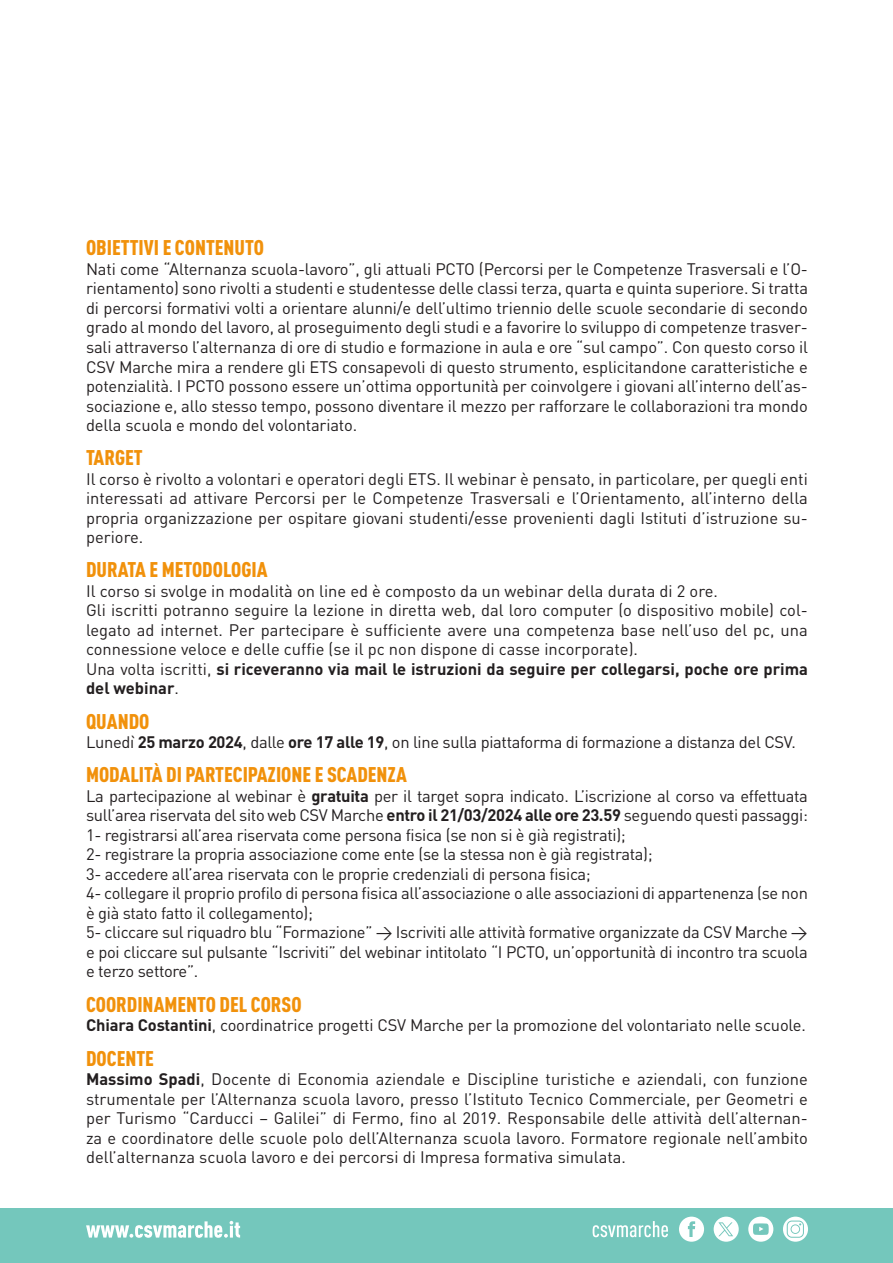
<style>
.page{position:relative;width:893px;height:1263px;background:#fff}
.page>*{position:absolute;margin:0;border:0;box-sizing:border-box;transform-origin:0 0}
.t1{font:900 21px "DIN Cond";color:#f1910b}
.t2{font:16.5px/19.5px "DIN";letter-spacing:-.02em;color:#231f20;text-align:justify}
.t3{font:700 16.5px/19.5px "DIN";color:#231f20}
.t4{font:16.5px "DIN";color:#231f20}
.s1{font-weight:400}
.s2{font-weight:700}
</style>
<div class="page">
<div style="left:0;top:1209px;width:893px;height:54px;background:#74c7bc"></div>
<svg style="left:86px;top:1221px;width:154px;height:17px"></svg>
<svg style="left:593px;top:1221px;width:75px;height:16px"></svg>
<svg style="left:783px;top:1216px;width:25px;height:26px"></svg>
<svg style="left:679px;top:1216px;width:25px;height:26px"></svg>
<svg style="left:748px;top:1216px;width:25px;height:26px"></svg>
<svg style="left:714px;top:1216px;width:25px;height:26px"></svg>
<p class="t1" style="left:86px;top:235px;width:179px">OBIETTIVI E CONTENUTO</p>
<p class="t2" style="left:86px;top:259px;width:723px">Nati come “Alternanza scuola-lavoro”, gli attuali PCTO (Percorsi per le Competenze Trasversali e l’O&shy;rientamento) sono rivolti a studenti e studentesse delle classi terza, quarta e quinta superiore. Si tratta di percorsi formativi volti a orientare alunni/e dell’ultimo triennio delle scuole secondarie di secondo grado al mondo del lavoro, al proseguimento degli studi e a favorire lo sviluppo di competenze trasver&shy;sali attraverso l’alternanza di ore di studio e formazione in aula e ore “sul campo”. Con questo corso il CSV Marche mira a rendere gli ETS consapevoli di questo strumento, esplicitandone caratteristiche e potenzialità. I PCTO possono essere un’ottima opportunità per coinvolgere i giovani all’interno dell’as&shy;sociazione e, allo stesso tempo, possono diventare il mezzo per rafforzare le collaborazioni tra mondo della scuola e mondo del volontariato.</p>
<p class="t1" style="left:86px;top:445px;width:58px">TARGET</p>
<p class="t2" style="left:86px;top:469px;width:723px">Il corso è rivolto a volontari e operatori degli ETS. Il webinar è pensato, in particolare, per quegli enti interessati ad attivare Percorsi per le Competenze Trasversali e l’Orientamento, all’interno della propria organizzazione per ospitare giovani studenti/esse provenienti dagli Istituti d’istruzione su&shy;periore.</p>
<p class="t1" style="left:86px;top:557px;width:183px">DURATA E METODOLOGIA</p>
<p class="t4" style="left:86px;top:581px;width:633px">Il corso si svolge in modalità on line ed è composto da un webinar della durata di 2 ore.</p>
<p class="t2" style="left:86px;top:600px;width:723px">Gli iscritti potranno seguire la lezione in diretta web, dal loro computer (o dispositivo mobile) col&shy;legato ad internet. Per partecipare è sufficiente avere una competenza base nell’uso del pc, una connessione veloce e delle cuffie (se il pc non dispone di casse incorporate).</p>
<p class="t3" style="left:86px;top:658px;width:723px"><span class="s1">Una volta iscritti,</span> si riceveranno via mail le istruzioni da seguire per collegarsi, poche ore prima del webinar<span class="s1">.</span></p>
<p class="t1" style="left:86px;top:708px;width:65px">QUANDO</p>
<p class="t2" style="left:86px;top:732px;width:711px">Lunedì <span class="s2">25 marzo 2024</span>, dalle <span class="s2">ore 17 alle 19</span>, on line sulla piattaforma di formazione a distanza del CSV.</p>
<p class="t1" style="left:86px;top:762px;width:322px">MODALITÀ DI PARTECIPAZIONE E SCADENZA</p>
<p class="t2" style="left:86px;top:786px;width:723px">La partecipazione al webinar è <span class="s2">gratuita</span> per il target sopra indicato. L’iscrizione al corso va effettuata sull’area riservata del sito web CSV Marche <span class="s2">entro il 21/03/2024 alle ore 23.59</span> seguendo questi passaggi:</p>
<p class="t2" style="left:86px;top:825px;width:541px">1- registrarsi all’area riservata come persona fisica (se non si è già registrati);</p>
<p class="t2" style="left:86px;top:844px;width:568px">2- registrare la propria associazione come ente (se la stessa non è già registrata);</p>
<p class="t2" style="left:86px;top:864px;width:506px">3- accedere all’area riservata con le proprie credenziali di persona fisica;</p>
<p class="t2" style="left:86px;top:883px;width:723px">4- collegare il proprio profilo di persona fisica all’associazione o alle associazioni di appartenenza (se non è già stato fatto il collegamento);</p>
<p class="t2" style="left:86px;top:922px;width:723px">5- cliccare sul riquadro blu “Formazione” &gt; Iscriviti alle attività formative organizzate da CSV Marche &gt; e poi cliccare sul pulsante “Iscriviti” del webinar intitolato “I PCTO, un’opportunità di incontro tra scuola e terzo settore”.</p>
<p class="t1" style="left:86px;top:991px;width:217px">COORDINAMENTO DEL CORSO</p>
<p class="t2" style="left:86px;top:1015px;width:721px"><span class="s2">Chiara Costantini</span>, coordinatrice progetti CSV Marche per la promozione del volontariato nelle scuole.</p>
<p class="t1" style="left:86px;top:1045px;width:69px">DOCENTE</p>
<p class="t2" style="left:86px;top:1069px;width:723px"><span class="s2">Massimo Spadi</span>, Docente di Economia aziendale e Discipline turistiche e aziendali, con funzione strumentale per l’Alternanza scuola lavoro, presso l’Istituto Tecnico Commerciale, per Geometri e per Turismo “Carducci – Galilei” di Fermo, fino al 2019. Responsabile delle attività dell’alternan&shy;za e coordinatore delle scuole polo dell’Alternanza scuola lavoro. Formatore regionale nell’ambito dell’alternanza scuola lavoro e dei percorsi di Impresa formativa simulata.</p>
</div>
